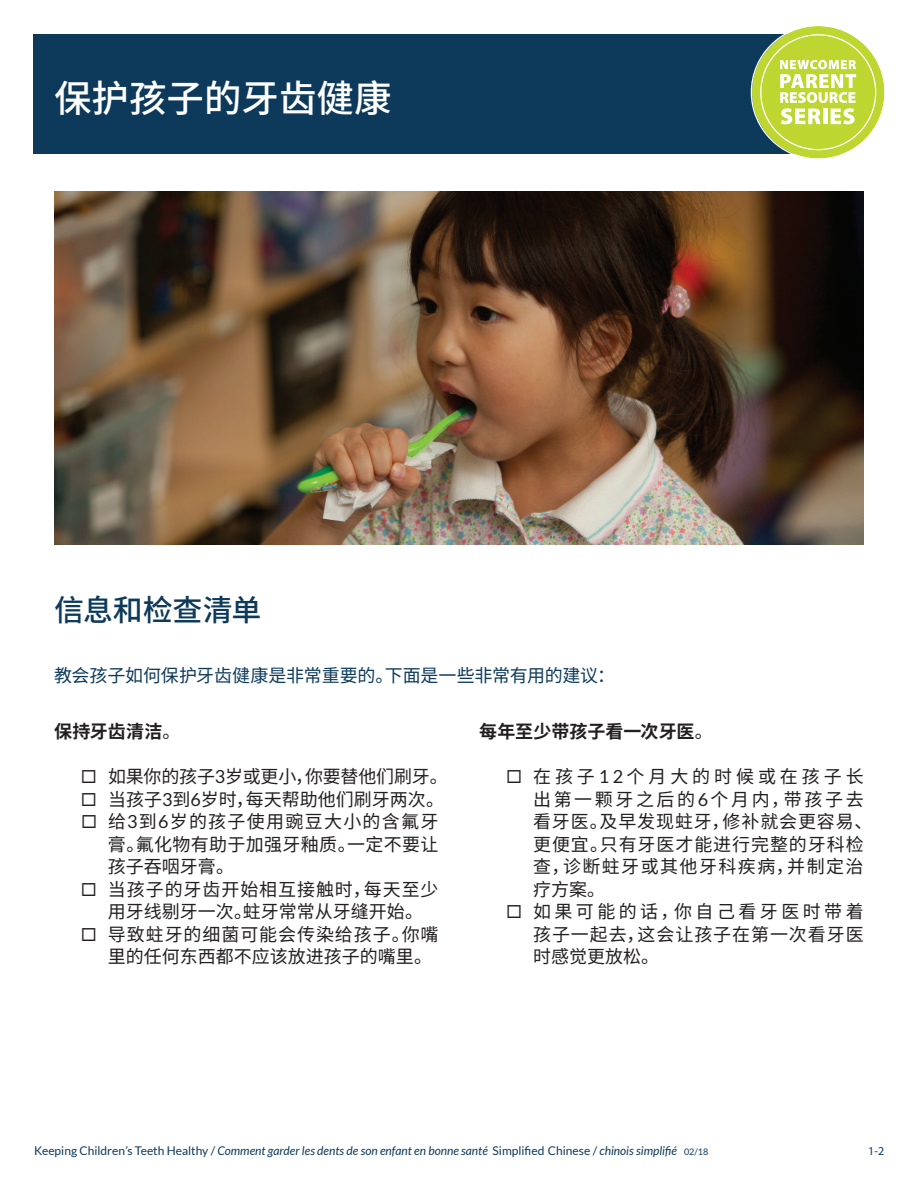
<style>
.page{position:relative;width:918px;height:1188px;background:#fff}
.page>*{position:absolute;margin:0;border:0;box-sizing:border-box;transform-origin:0 0}
.t1{font:500 37.5px "Source Han Sans SC";color:#fff}
.t2{font:500 30px "Source Han Sans SC";letter-spacing:-.01em;color:#0d3a5b}
.t3{font:18px/22.5px "Source Han Sans SC";letter-spacing:.05em;color:#231f20;text-align:justify}
.t4{font:18px/22.5px "Source Han Sans SC";letter-spacing:.08em;color:#231f20}
.t5{font:18px/22.5px "Source Han Sans SC";color:#231f20}
.t6{font:18px "Source Han Sans SC";letter-spacing:-.01em;color:#0d3a5b}
.t7{font:18px "Source Han Sans SC";letter-spacing:-.01em;color:#231f20}
.t8{font:700 18px "Source Han Sans SC";letter-spacing:.005em;color:#231f20}
.t9{font:italic 12px "Lato";color:#0d3a5b}
.t10{font:12px "Myriad Pro";color:#0d3a5b}
.s1{font-weight:400}
.s2{font-family:"Lato"}
.s3{font-style:normal}
.s4{font-style:normal;font-size:9px}
</style>
<div class="page">
<div style="left:34px;top:34px;width:788px;height:119px;background:#0d3a5b"></div>
<svg style="left:751px;top:26px;width:134px;height:133px"></svg>
<img style="left:54px;top:192px;width:810px;height:352px">
<h1 class="t1" style="left:54px;top:78px;width:339px">保护孩子的牙齿健康</h1>
<h2 class="t2" style="left:54px;top:593px;width:209px">信息和检查清单</h2>
<p class="t6" style="left:54px;top:665px;width:563px">教会孩子如何保护牙齿健康是非常重要的。下面是一些非常有用的建议：</p>
<p class="t8" style="left:54px;top:722px;width:128px">保持牙齿清洁<span class="s1">。</span></p>
<p class="t7" style="left:81px;top:767px;width:368px">◻ 如果你的孩子<span class="s2">3</span>岁或更小，你要替他们刷牙。</p>
<p class="t5" style="left:81px;top:788px;width:365px">◻ 当孩子<span class="s2">3</span>到<span class="s2">6</span>岁时，每天帮助他们刷牙两次。</p>
<p class="t3" style="left:108px;top:811px;width:332px;text-indent:-27px">◻ 给<span class="s2">3</span>到<span class="s2">6</span>岁的孩子使用豌豆大小的含氟牙膏。氟化物有助于加强牙釉质。一定不要让孩子吞咽牙膏。</p>
<p class="t3" style="left:108px;top:878px;width:332px;text-indent:-27px">◻ 当孩子的牙齿开始相互接触时，每天至少用牙线剔牙一次。蛀牙常常从牙缝开始。</p>
<p class="t5" style="left:108px;top:923px;width:332px;text-indent:-27px">◻ 导致蛀牙的细菌可能会传染给孩子。你嘴里的任何东西都不应该放进孩子的嘴里。</p>
<p class="t8" style="left:479px;top:722px;width:235px">每年至少带孩子看一次牙医<span class="s1">。</span></p>
<p class="t4" style="left:533px;top:766px;width:341px;text-indent:-27px">◻ 在孩子<span class="s2">12</span>个月大的时候或在孩子长出第一颗牙之后的<span class="s2">6</span>个月内，带孩子去看牙医。及早发现蛀牙，修补就会更容易、更便宜。只有牙医才能进行完整的牙科检查，诊断蛀牙或其他牙科疾病，并制定治疗方案。</p>
<p class="t3" style="left:533px;top:901px;width:332px;text-indent:-27px">◻ 如果可能的话，你自己看牙医时带着孩子一起去，这会让孩子在第一次看牙医时感觉更放松。</p>
<p class="t9" style="left:34px;top:1144px;width:676px"><span class="s3">Keeping Children</span>’<span class="s3">s Teeth Healthy /</span> Comment garder les dents de son enfant en bonne santé <span class="s3">Simplified Chinese /</span> chinois simplifié <span class="s4">02/18</span></p>
<p class="t10" style="left:868px;top:1144px;width:17px">1-2</p>
</div>
